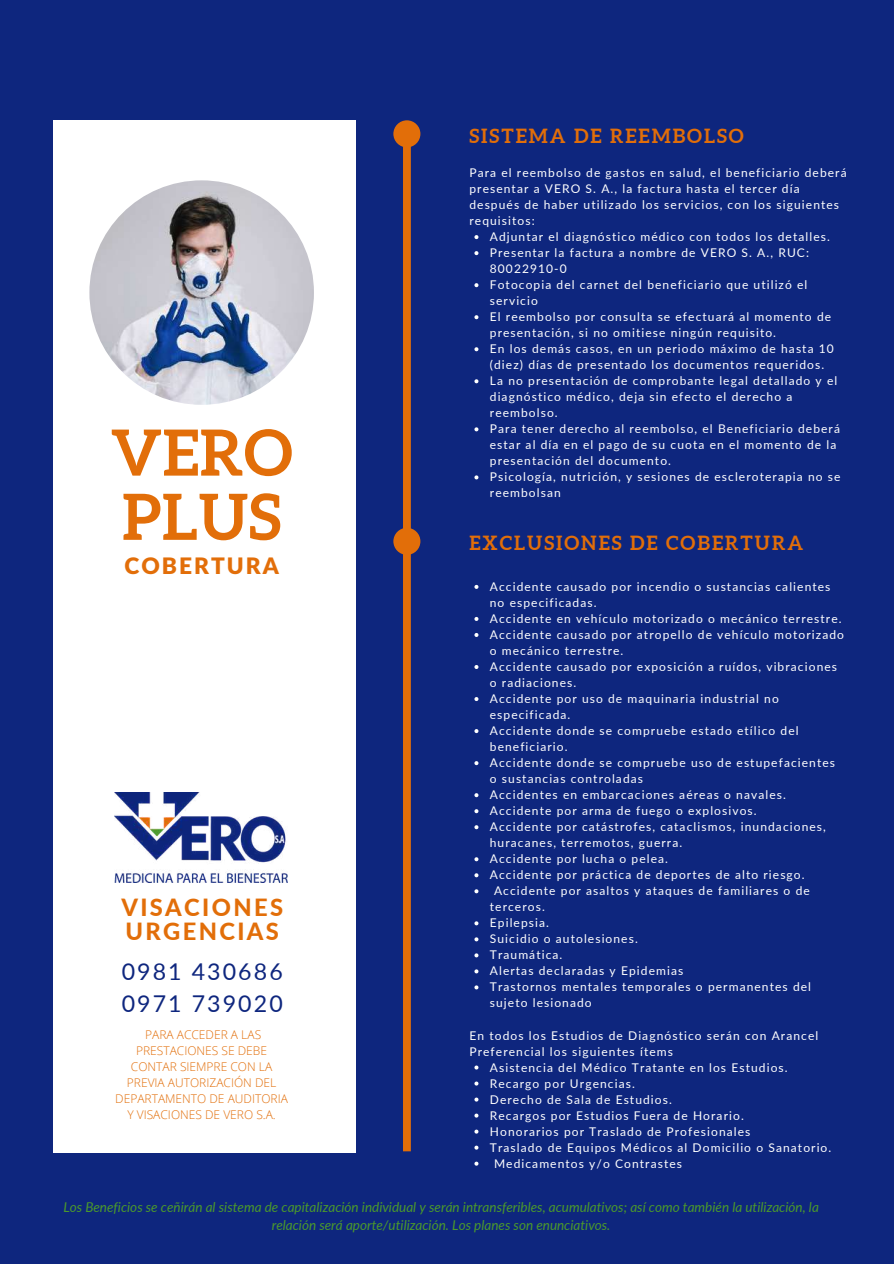
<style>
.page{position:relative;width:894px;height:1264px;background:#fff}
.page>*{position:absolute;margin:0;border:0;box-sizing:border-box;transform-origin:0 0}
.t1{font:700 63.6px/64.2px "Aleo";letter-spacing:.01em;color:#e26e09}
.t2{font:800 23.7px/23.7px "Lato";letter-spacing:.1em;color:#e26e09}
.t3{font:23.1px/32.1px "Lato";letter-spacing:.09em;color:#0e267e}
.t4{font:900 22.65px "Lato Latin";letter-spacing:.09em;color:#e26e09}
.t5{font:700 19.5px "Aleo";letter-spacing:.1em;color:#e26e09}
.t6{font:italic 13.5px/18px "Lato";color:#4b9a2b;text-align:center}
.t7{font:12px/16px "Lato";letter-spacing:.09em;color:#fff}
.t8{font:300 12px/16px "Open Sans";color:#e26e09;text-align:center}
</style>
<div class="page">
<div style="left:0;top:0;width:893px;height:1263px;background:#0e267e"></div>
<div style="left:53px;top:120px;width:302px;height:1033px;background:#fff"></div>
<svg style="left:474px;top:235px;width:4px;height:4px"></svg>
<svg style="left:474px;top:251px;width:4px;height:4px"></svg>
<svg style="left:474px;top:283px;width:4px;height:4px"></svg>
<svg style="left:474px;top:315px;width:4px;height:4px"></svg>
<svg style="left:474px;top:347px;width:4px;height:4px"></svg>
<svg style="left:474px;top:379px;width:4px;height:4px"></svg>
<svg style="left:474px;top:427px;width:4px;height:4px"></svg>
<svg style="left:474px;top:475px;width:4px;height:4px"></svg>
<svg style="left:403px;top:146px;width:8px;height:1005px"></svg>
<div style="left:393px;top:120px;width:27px;height:27px;background:#e26e09;border-radius:50%"></div>
<img style="left:115px;top:792px;width:172px;height:90px">
<img style="left:89px;top:180px;width:225px;height:225px;border-radius:50%">
<svg style="left:474px;top:585px;width:4px;height:4px"></svg>
<svg style="left:474px;top:617px;width:4px;height:4px"></svg>
<svg style="left:474px;top:633px;width:4px;height:4px"></svg>
<svg style="left:474px;top:665px;width:4px;height:4px"></svg>
<svg style="left:474px;top:697px;width:4px;height:4px"></svg>
<svg style="left:474px;top:729px;width:4px;height:4px"></svg>
<svg style="left:474px;top:761px;width:4px;height:4px"></svg>
<svg style="left:474px;top:793px;width:4px;height:4px"></svg>
<svg style="left:474px;top:809px;width:4px;height:4px"></svg>
<svg style="left:474px;top:825px;width:4px;height:4px"></svg>
<svg style="left:474px;top:857px;width:4px;height:4px"></svg>
<svg style="left:474px;top:873px;width:4px;height:4px"></svg>
<svg style="left:474px;top:889px;width:4px;height:4px"></svg>
<svg style="left:474px;top:921px;width:4px;height:4px"></svg>
<svg style="left:474px;top:937px;width:4px;height:4px"></svg>
<svg style="left:474px;top:953px;width:4px;height:4px"></svg>
<svg style="left:474px;top:969px;width:4px;height:4px"></svg>
<svg style="left:474px;top:985px;width:4px;height:4px"></svg>
<svg style="left:474px;top:1065px;width:4px;height:4px"></svg>
<svg style="left:474px;top:1081px;width:4px;height:4px"></svg>
<svg style="left:474px;top:1097px;width:4px;height:4px"></svg>
<svg style="left:474px;top:1113px;width:4px;height:4px"></svg>
<svg style="left:474px;top:1129px;width:4px;height:4px"></svg>
<svg style="left:474px;top:1145px;width:4px;height:4px"></svg>
<svg style="left:474px;top:1161px;width:4px;height:4px"></svg>
<div style="left:393px;top:528px;width:27px;height:27px;background:#e26e09;border-radius:50%"></div>
<h3 class="t5" style="left:469px;top:124px;width:276px">SISTEMA DE REEMBOLSO</h3>
<h1 class="t1" style="left:111px;top:420px;width:183px">VERO<br>PLUS</h1>
<h3 class="t4" style="left:124px;top:555px;width:156px">COBERTURA</h3>
<h2 class="t2" style="left:121px;top:895px;width:163px">VISACIONES<br>URGENCIAS</h2>
<h3 class="t3" style="left:122px;top:954px;width:162px">0981 430686<br>0971 739020</h3>
<p class="t8" style="left:115px;top:1026px;width:174px">PARA ACCEDER A LAS<br>PRESTACIONES SE DEBE<br>CONTAR SIEMPRE CON LA<br>PREVIA AUTORIZACIÓN DEL<br>DEPARTAMENTO DE AUDITORIA<br>Y VISACIONES DE VERO S.A.</p>
<p class="t7" style="left:469px;top:164px;width:378px">Para el reembolso de gastos en salud, el beneficiario deberá presentar a VERO S. A., la factura hasta el tercer día después de haber utilizado los servicios, con los siguientes requisitos:</p>
<p class="t7" style="left:489px;top:228px;width:352px">Adjuntar el diagnóstico médico con todos los detalles.<br>Presentar la factura a nombre de VERO S. A., RUC:<br>80022910-0<br>Fotocopia del carnet del beneficiario que utilizó el servicio<br>El reembolso por consulta se efectuará al momento de presentación, si no omitiese ningún requisito.<br>En los demás casos, en un periodo máximo de hasta 10 (diez) días de presentado los documentos requeridos.<br>La no presentación de comprobante legal detallado y el diagnóstico médico, deja sin efecto el derecho a reembolso.<br>Para tener derecho al reembolso, el Beneficiario deberá estar al día en el pago de su cuota en el momento de la presentación del documento.<br>Psicología, nutrición, y sesiones de escleroterapia no se reembolsan</p>
<h3 class="t5" style="left:469px;top:532px;width:335px">EXCLUSIONES DE COBERTURA</h3>
<p class="t7" style="left:489px;top:578px;width:342px">Accidente causado por incendio o sustancias calientes</p>
<p class="t7" style="left:489px;top:594px;width:108px">no especificadas.</p>
<p class="t7" style="left:489px;top:610px;width:353px">Accidente en vehículo motorizado o mecánico terrestre.</p>
<p class="t7" style="left:489px;top:626px;width:355px">Accidente causado por atropello de vehículo motorizado</p>
<p class="t7" style="left:489px;top:642px;width:135px">o mecánico terrestre.</p>
<p class="t7" style="left:489px;top:658px;width:348px">Accidente causado por exposición a ruídos, vibraciones</p>
<p class="t7" style="left:489px;top:674px;width:88px">o radiaciones.</p>
<p class="t7" style="left:489px;top:690px;width:290px">Accidente por uso de maquinaria industrial no</p>
<p class="t7" style="left:489px;top:706px;width:82px">especificada.</p>
<p class="t7" style="left:489px;top:722px;width:310px">Accidente donde se compruebe estado etílico del</p>
<p class="t7" style="left:489px;top:738px;width:79px">beneficiario.</p>
<p class="t7" style="left:489px;top:754px;width:346px">Accidente donde se compruebe uso de estupefacientes</p>
<p class="t7" style="left:489px;top:770px;width:155px">o sustancias controladas</p>
<p class="t7" style="left:489px;top:786px;width:297px">Accidentes en embarcaciones aéreas o navales.</p>
<p class="t7" style="left:489px;top:802px;width:268px">Accidente por arma de fuego o explosivos.</p>
<p class="t7" style="left:489px;top:818px;width:337px">Accidente por catástrofes, cataclismos, inundaciones,</p>
<p class="t7" style="left:489px;top:834px;width:194px">huracanes, terremotos, guerra.</p>
<p class="t7" style="left:489px;top:850px;width:180px">Accidente por lucha o pelea.</p>
<p class="t7" style="left:489px;top:866px;width:316px">Accidente por práctica de deportes de alto riesgo.</p>
<p class="t7" style="left:494px;top:882px;width:317px">Accidente por asaltos y ataques de familiares o de</p>
<p class="t7" style="left:489px;top:898px;width:56px">terceros.</p>
<p class="t7" style="left:489px;top:914px;width:61px">Epilepsia.</p>
<p class="t7" style="left:489px;top:930px;width:149px">Suicidio o autolesiones.</p>
<p class="t7" style="left:489px;top:946px;width:74px">Traumática.</p>
<p class="t7" style="left:489px;top:962px;width:195px">Alertas declaradas y Epidemias</p>
<p class="t7" style="left:489px;top:978px;width:322px">Trastornos mentales temporales o permanentes del</p>
<p class="t7" style="left:489px;top:994px;width:103px">sujeto lesionado</p>
<p class="t7" style="left:469px;top:1026px;width:350px">En todos los Estudios de Diagnóstico serán con Arancel<br>Preferencial los siguientes ítems</p>
<p class="t7" style="left:489px;top:1058px;width:299px">Asistencia del Médico Tratante en los Estudios.</p>
<p class="t7" style="left:489px;top:1074px;width:146px">Recargo por Urgencias.</p>
<p class="t7" style="left:489px;top:1090px;width:183px">Derecho de Sala de Estudios.</p>
<p class="t7" style="left:489px;top:1106px;width:255px">Recargos por Estudios Fuera de Horario.</p>
<p class="t7" style="left:489px;top:1122px;width:262px">Honorarios por Traslado de Profesionales</p>
<p class="t7" style="left:489px;top:1138px;width:343px">Traslado de Equipos Médicos al Domicilio o Sanatorio.</p>
<p class="t7" style="left:494px;top:1154px;width:189px">Medicamentos y/o Contrastes</p>
<p class="t6" style="left:63px;top:1197px;width:756px">Los Beneficios se ceñirán al sistema de capitalización individual y serán intransferibles, acumulativos; así como también la utilización, la relación será aporte/utilización. Los planes son enunciativos.</p>
</div>
